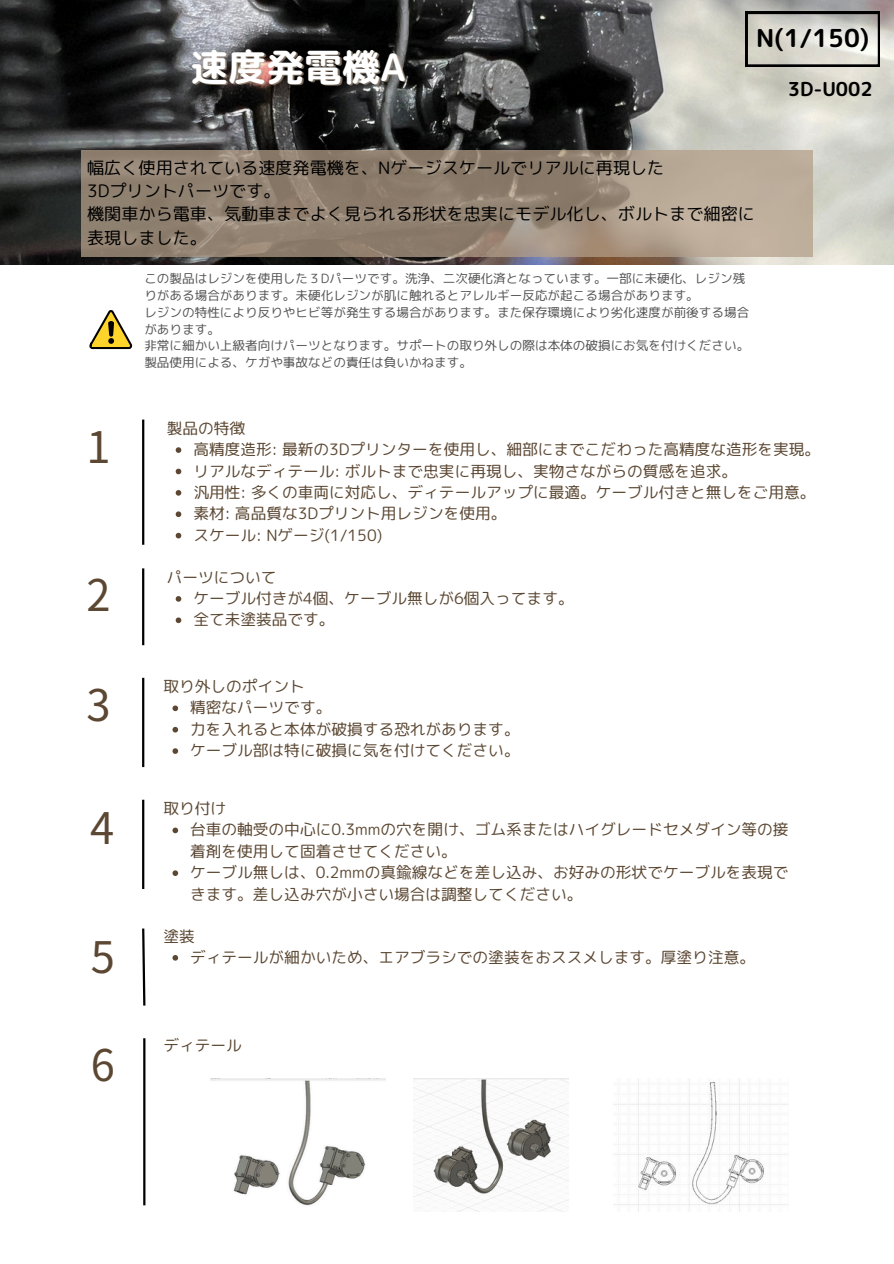
<style>
.page{position:relative;width:894px;height:1264px;background:#fff}
.page>*{position:absolute;margin:0;border:0;box-sizing:border-box;transform-origin:0 0}
.t1{font:43.5px "Noto Sans JP";color:#5b4732}
.t2{font:37.95px "rounded mplus 1 p bold";color:#fff}
.t3{font:24.75px "rounded mplus 1 p bold";color:#000}
.t4{font:19.2px "rounded mplus 1 p bold";color:#000}
.t5{font:17.1px/23.2px "rounded mplus 1 p regular";color:#000}
.t6{font:15.75px/21.3px "rounded mplus 1 p regular";color:#5b4732}
.t7{font:12.6px/16.8px "rounded mplus 1 p regular";color:#545454}
.s1{font-family:"Noto Sans CJ Ksc"}
</style>
<div class="page">
<img style="left:0;top:0;width:893px;height:264px">
<svg style="left:81px;top:150px;width:731px;height:106px;background:#9c8c7b"></svg>
<svg style="left:89px;top:310px;width:43px;height:39px"></svg>
<hr style="left:142px;top:419px;width:2px;height:125px;background:#000">
<hr style="left:142px;top:568px;width:2px;height:77px;background:#000">
<hr style="left:142px;top:677px;width:2px;height:90px;background:#000">
<hr style="left:142px;top:799px;width:2px;height:90px;background:#000">
<svg style="left:142px;top:928px;width:4px;height:78px"></svg>
<svg style="left:745px;top:12px;width:134px;height:55px;background:#c0bfb8"></svg>
<hr style="left:143px;top:1038px;width:2px;height:167px;background:#000">
<img style="left:613px;top:1078px;width:175px;height:133px">
<img style="left:211px;top:1078px;width:174px;height:128px">
<img style="left:414px;top:1078px;width:154px;height:133px">
<svg style="left:172px;top:705px;width:6px;height:6px"></svg>
<svg style="left:172px;top:727px;width:6px;height:5px"></svg>
<svg style="left:172px;top:748px;width:6px;height:6px"></svg>
<svg style="left:176px;top:447px;width:5px;height:6px"></svg>
<svg style="left:176px;top:468px;width:5px;height:6px"></svg>
<svg style="left:176px;top:490px;width:5px;height:5px"></svg>
<svg style="left:176px;top:511px;width:5px;height:6px"></svg>
<svg style="left:176px;top:533px;width:5px;height:5px"></svg>
<svg style="left:176px;top:596px;width:5px;height:5px"></svg>
<svg style="left:176px;top:617px;width:5px;height:6px"></svg>
<svg style="left:172px;top:827px;width:6px;height:6px"></svg>
<svg style="left:172px;top:870px;width:6px;height:6px"></svg>
<svg style="left:172px;top:955px;width:6px;height:5px"></svg>
<h5 class="t2" style="left:190px;top:40px;width:217px">速度発電機A</h5>
<h1 class="t3" style="left:755px;top:21px;width:115px">N(1/150)</h1>
<p class="t4" style="left:787px;top:75px;width:86px">3D-U002</p>
<p class="t5" style="left:87px;top:155px;width:669px">幅広く使用されている速度発電機を、Nゲージスケールでリアルに再現した<br>3Dプリントパーツです。<br>機関車から電車、気動車までよく見られる形状を忠実にモデル化し、ボルトまで細密に表現しました。</p>
<p class="t1" style="left:87px;top:412px;width:26px">1</p>
<p class="t1" style="left:87px;top:561px;width:26px">2</p>
<p class="t1" style="left:87px;top:670px;width:26px">3</p>
<p class="t1" style="left:90px;top:793px;width:26px">4</p>
<p class="t1" style="left:91px;top:922px;width:26px">5</p>
<p class="t1" style="left:91px;top:1030px;width:26px">6</p>
<p class="t7" style="left:144px;top:270px;width:602px">この製品はレジンを使用した３Dパーツです。洗浄、二次硬化済となっています。一部に未硬化、レジン残りがある場合があります。未硬化レジンが肌に触れるとアレルギー反応が起こる場合があります。</p>
<p class="t7" style="left:144px;top:303px;width:606px">レジンの特性により反りやヒビ等が発生する場合があります。また保存環境により劣化速度が前後する場合があります。</p>
<p class="t7" style="left:144px;top:337px;width:606px">非常に細かい上級者向けパーツとなります。サポートの取り外しの際は本体の破損にお気を付けください。</p>
<p class="t7" style="left:144px;top:354px;width:329px">製品使用による、ケガや事故などの責任は負いかねます。</p>
<p class="t6" style="left:167px;top:417px;width:80px">製品の特徴</p>
<p class="t6" style="left:193px;top:438px;width:628px">高精度造形: 最新の3Dプリンターを使用し、細部にまでこだわった高精度な造形を実現。</p>
<p class="t6" style="left:193px;top:460px;width:545px">リアルなディテール: ボルトまで忠実に再現し、実物さながらの質感を追求。</p>
<p class="t6" style="left:193px;top:481px;width:623px">汎用性: 多くの車両に対応し、ディテールアップに最適。ケーブル付きと無しをご用意。</p>
<p class="t6" style="left:193px;top:502px;width:314px">素材: 高品質な3Dプリント用レジンを使用。</p>
<p class="t6" style="left:193px;top:524px;width:190px">スケール: Nゲージ(1/150)</p>
<p class="t6" style="left:167px;top:566px;width:111px">パーツについて</p>
<h5 class="t6" style="left:193px;top:587px;width:382px">ケーブル付きが4個、ケーブル無しが6個入ってます。</h5>
<p class="t6" style="left:193px;top:608px;width:143px">全て未塗装品です。</p>
<h2 class="t6" style="left:163px;top:675px;width:143px">取り外しのポイント</h2>
<h3 class="t6" style="left:190px;top:696px;width:143px">精密なパーツです。</h3>
<h4 class="t6" style="left:190px;top:718px;width:331px">力を入れると本体が破損する恐れがあります。</h4>
<p class="t6" style="left:190px;top:739px;width:331px">ケーブル部は特に破損に気を付けてください。</p>
<p class="t6" style="left:163px;top:797px;width:64px">取り付け</p>
<h5 class="t6" style="left:190px;top:818px;width:599px">台車の軸受の中心に0.3mmの穴を開け、ゴム系またはハイグレードセメダイン等の接着剤を使用して固着させてください。</h5>
<p class="t6" style="left:190px;top:861px;width:599px">ケーブル無しは、0.2mmの真<span class="s1">鍮</span>線などを差し込み、お好みの形状でケーブルを表現できます。差し込み穴が小さい場合は調整してください。</p>
<p class="t6" style="left:163px;top:924px;width:33px">塗装</p>
<p class="t6" style="left:190px;top:946px;width:566px">ディテールが細かいため、エアブラシでの塗装をおススメします。厚塗り注意。</p>
<p class="t6" style="left:163px;top:1034px;width:80px">ディテール</p>
</div>
